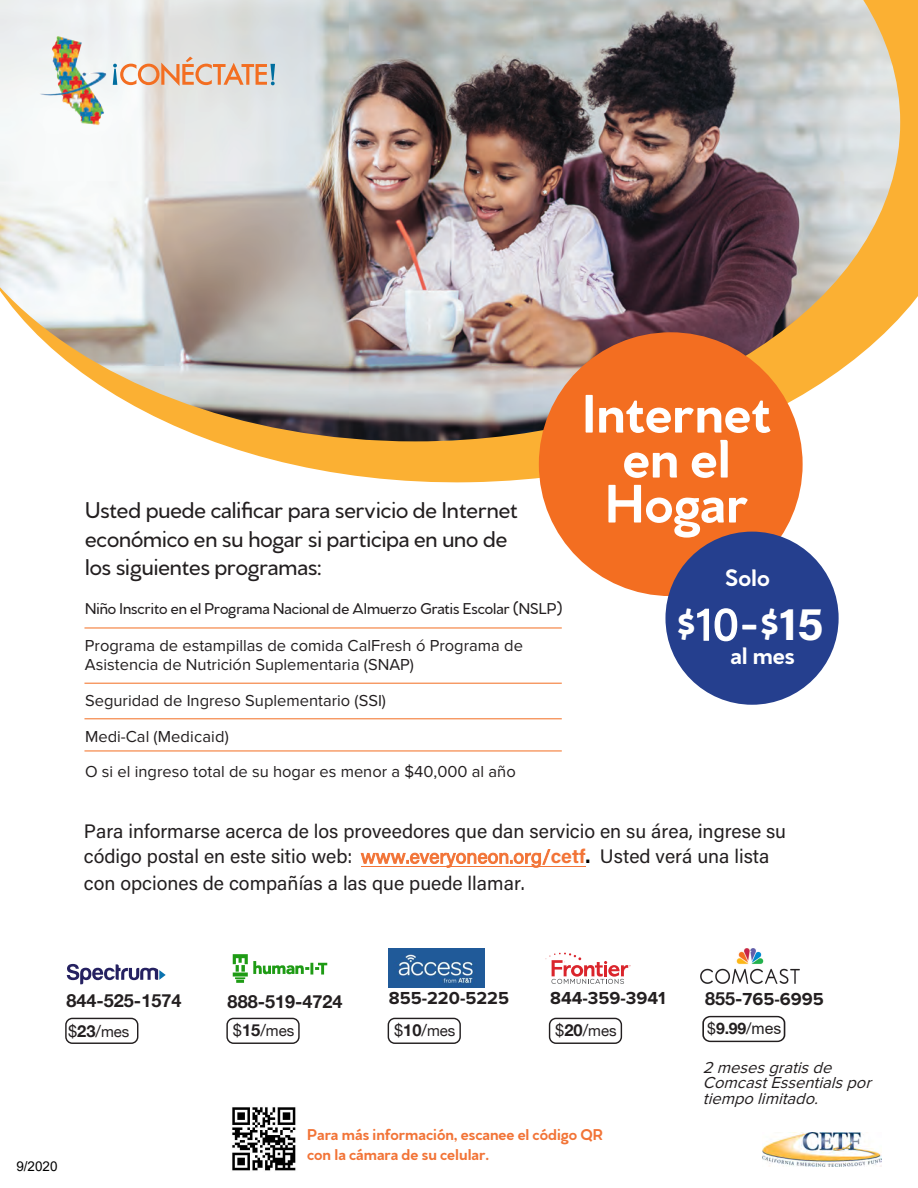
<style>
.page{position:relative;width:918px;height:1188px;background:#fff}
.page>*{position:absolute;margin:0;border:0;box-sizing:border-box;transform-origin:0 0}
.t1{font:700 57px/45px "Venti CF";letter-spacing:-.005em;color:#fff;text-align:center}
.t2{font:700 46.5px "Venti CF";color:#fff}
.t3{font:700 25.2px "Venti CF";letter-spacing:-.005em;color:#fff}
.t4{font:500 24px/28.5px "Venti CF";color:#231f20}
.t5{font:19.5px/26.1px "Acumin Pro";color:#231f20}
.t6{font:700 18px "Proxima Nova";color:#231f20}
.t7{font:700 18px "Helvetica Neue";color:#231f20}
.t8{font:16.5px/19.8px "Proxima Nova";color:#231f20}
.t9{font:500 16.5px "Venti CF";color:#231f20}
.t10{font:700 16.5px/19.8px "Venti CF";color:#f27437}
.t11{font:italic 16.5px/15.5px "Proxima Nova";color:#221e1f}
.t12{font:700 15.9px "Helvetica Neue";color:#231f20}
.t13{font:15px "Helvetica Neue";color:#231f20}
.t14{font:13.5px "Arial";color:#000}
.s1{font-family:"Acumin Pro";font-weight:400}
.s2{font-family:"Acumin Pro"}
.s3{color:#f27437}
.s4{font-weight:700;color:#f27437}
.s5{font-weight:700;color:#000}
.s6{font-size:16.5px}
.s7{font-weight:700;font-size:16.5px}
.s8{font-style:inherit}
.s9{font-family:"Helvetica Neue"}
.s10{font-weight:400}
.s11{font-family:"Arial";font-weight:400}
</style>
<div class="page">
<svg style="left:212px;top:0;width:706px;height:487px;fill:#fbb033"></svg>
<img style="left:0;top:0;width:900px;height:441px">
<svg style="left:119px;top:57px;width:156px;height:29px;background:#e4c2ac"></svg>
<img style="left:29px;top:31px;width:90px;height:99px">
<svg style="left:67px;top:964px;width:99px;height:20px"></svg>
<div style="left:65px;top:1018px;width:73px;height:26px;border:1px solid #231f20;border-radius:6px"></div>
<div style="left:226px;top:1018px;width:74px;height:26px;border:1px solid #231f20;border-radius:6px"></div>
<div style="left:388px;top:1018px;width:73px;height:26px;border:1px solid #231f20;border-radius:6px"></div>
<svg style="left:546px;top:953px;width:85px;height:31px"></svg>
<div style="left:549px;top:1018px;width:73px;height:26px;border:1px solid #231f20;border-radius:6px"></div>
<div style="left:702px;top:1016px;width:83px;height:26px;border:2px solid #231f20;border-radius:7px"></div>
<img style="left:762px;top:1133px;width:119px;height:34px">
<img style="left:232px;top:954px;width:96px;height:29px">
<img style="left:389px;top:949px;width:96px;height:39px">
<img style="left:701px;top:949px;width:99px;height:35px">
<div style="left:539px;top:332px;width:264px;height:264px;background:#f36e21;border-radius:50%"></div>
<div style="left:665px;top:532px;width:174px;height:173px;background:#253f8e;border-radius:50%"></div>
<hr style="left:84px;top:628px;width:478px;height:1px;background:#f36e21">
<hr style="left:84px;top:718px;width:478px;height:1px;background:#f36e21">
<hr style="left:84px;top:683px;width:478px;height:1px;background:#f36e21">
<hr style="left:84px;top:751px;width:478px;height:1px;background:#f36e21">
<hr style="left:361px;top:866px;width:224px;height:1px;background:#f27437">
<img style="left:232px;top:1107px;width:64px;height:64px">
<h3 class="t4" style="left:85px;top:497px;width:434px">Usted puede calificar para servicio de Internet económico en su hogar si participa en uno de los siguientes programas:</h3>
<p class="t9" style="left:85px;top:599px;width:479px">Niño Inscrito en el Programa Nacional de Almuerzo Gratis Escolar (NSLP)</p>
<p class="t8" style="left:85px;top:635px;width:440px">Programa de estampillas de comida CalFresh ó Programa de<br>Asistencia de Nutrición Suplementaria (SNAP)</p>
<p class="t8" style="left:85px;top:691px;width:303px">Seguridad de Ingreso Suplementario (SSI)</p>
<p class="t8" style="left:85px;top:720px;width:432px;line-height:34.7px">Medi-Cal (Medicaid)<br>O si el ingreso total de su hogar es menor a $40,000 al año</p>
<h1 class="t1" style="left:582px;top:393px;width:191px">Internet en el<br>Hogar</h1>
<h3 class="t3" style="left:725px;top:562px;width:46px">Solo</h3>
<h2 class="t2" style="left:677px;top:596px;width:148px">$<span class="s1">10</span>- $<span class="s2">15</span></h2>
<h3 class="t3" style="left:730px;top:640px;width:66px">al mes</h3>
<p class="t5" style="left:84px;top:817px;width:704px">Para informarse acerca de los proveedores que dan servicio en su área, ingrese su código postal en este sitio web: <span class="s3">www.everyoneon.org/</span><span class="s4">cetf</span><span class="s5">.</span> Usted verá una lista con opciones de compañías a las que puede llamar.</p>
<p class="t7" style="left:66px;top:987px;width:117px">844-525-1574</p>
<p class="t13" style="left:68px;top:1021px;width:63px"><span class="s6">$</span><span class="s7">23</span><span class="s6">/</span>mes</p>
<p class="t14" style="left:16px;top:1157px;width:43px"><span class="s8">9</span>/2020</p>
<p class="t7" style="left:228px;top:987px;width:117px">888-519-4724</p>
<p class="t6" style="left:389px;top:985px;width:122px">855-220-5225</p>
<p class="t6" style="left:550px;top:985px;width:117px">844-359-3941</p>
<p class="t13" style="left:233px;top:1020px;width:63px"><span class="s6">$</span><span class="s7">15</span><span class="s6">/</span>mes</p>
<p class="t13" style="left:394px;top:1020px;width:63px"><span class="s6">$</span><span class="s7">10</span><span class="s6">/</span>mes</p>
<p class="t13" style="left:555px;top:1020px;width:63px"><span class="s6">$</span><span class="s7">20</span><span class="s6">/</span>mes</p>
<p class="t10" style="left:307px;top:1126px;width:297px">Para más información, escanee el código QR con la cámara de su celular.</p>
<p class="t6" style="left:705px;top:986px;width:120px"><span class="s9">855-</span>765-6995</p>
<p class="t12" style="left:707px;top:1016px;width:76px"><span class="s10">$</span>9.99<span class="s10">/</span><span class="s11">mes</span></p>
<p class="t11" style="left:703px;top:1060px;width:175px">2 mesesgratisde<br>ComcastEssentialspor tiempolimitado.</p>
</div>
